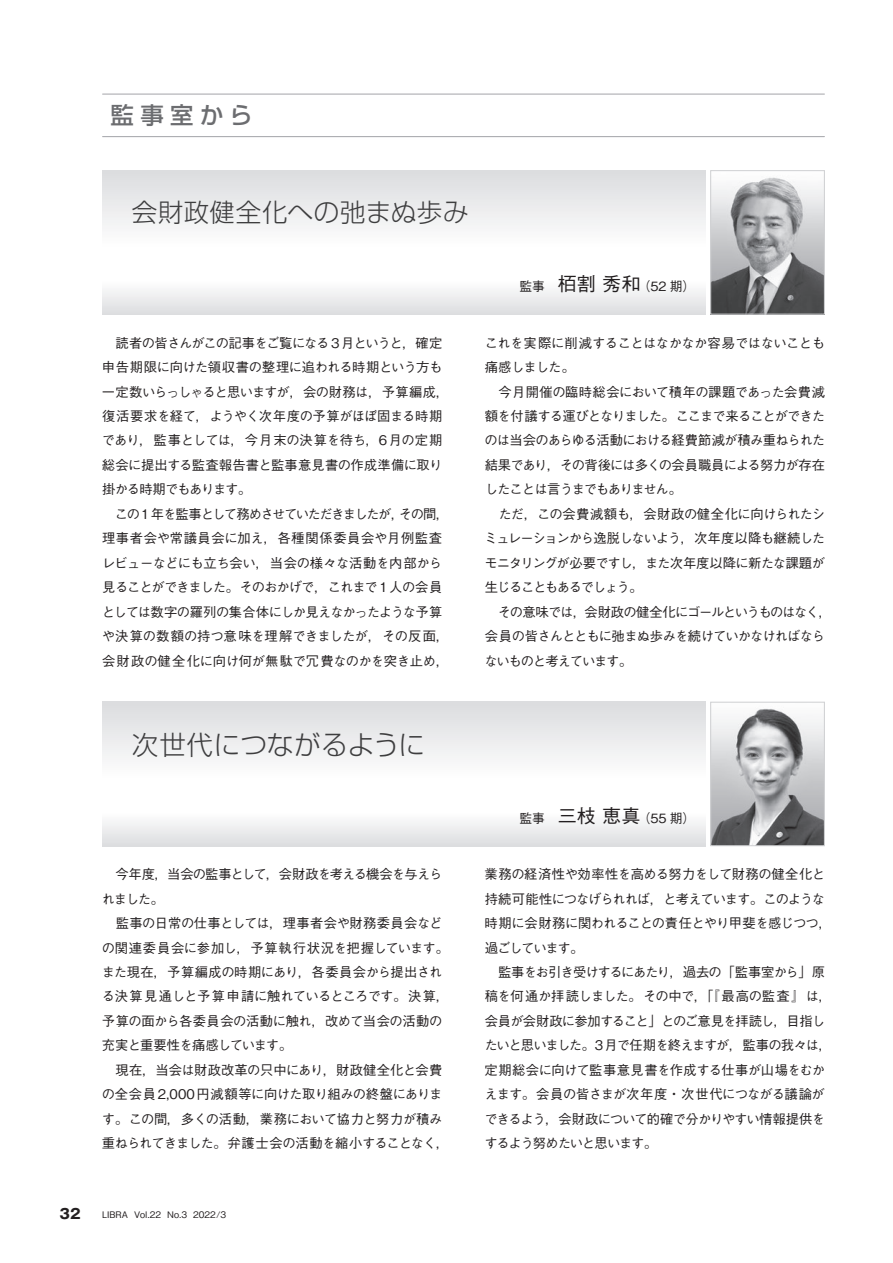
<style>
.page{position:relative;width:893px;height:1263px;background:#fff}
.page>*{position:absolute;margin:0;border:0;box-sizing:border-box;transform-origin:0 0}
.t1{font:300 26.55px "Shin Go Pro";letter-spacing:.01em;color:#3e3e3f}
.t2{font:300 25.5px "Shin Go Pro";letter-spacing:.025em;color:#3e3e3f}
.t3{font:500 23.4px "Shin Go Pro";letter-spacing:.275em;color:#6c6d70}
.t4{font:700 13.8px "Gothic MB101 Pro";color:#231f20}
.t5{font:500 13.35px/24.5px "Gothic BBB Pro";letter-spacing:-.04em;color:#231f20}
.t6{font:500 12.75px "Gothic BBB Pro";color:#231f20}
.t7{font:500 9px "Gothic BBB Pro";color:#231f20}
.s1{font-size:19.2px}
</style>
<div class="page">
<div style="left:102px;top:170px;width:604px;height:77px;background:linear-gradient(to bottom,#dbdcdf,#fefefe)"></div>
<div style="left:102px;top:702px;width:604px;height:76px;background:linear-gradient(to bottom,#dbdcde,#fefefe)"></div>
<div style="left:102px;top:281px;width:604px;height:34px;background:linear-gradient(to bottom,#fefefe,#dddee0)"></div>
<div style="left:102px;top:812px;width:604px;height:34px;background:linear-gradient(to bottom,#fff,#dddee0)"></div>
<hr style="left:103px;top:136px;width:721px;height:1px;background:#a8a9ad">
<hr style="left:103px;top:94px;width:721px;height:1px;background:#a8a9ad">
<img style="left:712px;top:708px;width:111px;height:136px">
<div style="left:710px;top:702px;width:115px;height:144px;border:1px solid #d1d2d4"></div>
<img style="left:712px;top:177px;width:111px;height:136px">
<div style="left:710px;top:170px;width:115px;height:145px;border:1px solid #d1d2d4"></div>
<h3 class="t3" style="left:111px;top:96px;width:144px">監事室から</h3>
<h2 class="t2" style="left:132px;top:192px;width:338px">会財政健全化への弛まぬ歩み</h2>
<p class="t6" style="left:519px;top:276px;width:177px">監事　<span class="s1">栢割 秀和</span>（52 期）</p>
<p class="t5" style="left:102px;top:329px;width:349px">　読者の皆さんがこの記事をご覧になる 3 月というと，確定申告期限に向けた領収書の整理に追われる時期という方も一定数いらっしゃると思いますが，会の財務は，予算編成，復活要求を経て，ようやく次年度の予算がほぼ固まる時期であり，監事としては，今月末の決算を待ち，6月の定期総会に提出する監査報告書と監事意見書の作成準備に取り掛かる時期でもあります。<br>　この 1 年を監事として務めさせていただきましたが，その間，理事者会や常議員会に加え，各種関係委員会や月例監査レビューなどにも立ち会い，当会の様々な活動を内部から見ることができました。そのおかげで，これまで 1 人の会員としては数字の羅列の集合体にしか見えなかったような予算や決算の数額の持つ意味を理解できましたが，その反面，会財政の健全化に向け何が無駄で冗費なのかを突き止め，</p>
<p class="t5" style="left:484px;top:329px;width:349px">これを実際に削減することはなかなか容易ではないことも痛感しました。<br>　今月開催の臨時総会において積年の課題であった会費減額を付議する運びとなりました。ここまで来ることができたのは当会のあらゆる活動における経費節減が積み重ねられた結果であり，その背後には多くの会員職員による努力が存在したことは言うまでもありません。<br>　ただ，この会費減額も，会財政の健全化に向けられたシミュレーションから逸脱しないよう，次年度以降も継続したモニタリングが必要ですし，また次年度以降に新たな課題が生じることもあるでしょう。<br>　その意味では，会財政の健全化にゴールというものはなく，会員の皆さんとともに弛まぬ歩みを続けていかなければならないものと考えています。</p>
<h1 class="t1" style="left:132px;top:723px;width:295px">次世代につながるように</h1>
<p class="t6" style="left:519px;top:808px;width:177px">監事　<span class="s1">三枝 恵真</span>（55 期）</p>
<p class="t5" style="left:102px;top:860px;width:349px">　今年度，当会の監事として，会財政を考える機会を与えられました。<br>　監事の日常の仕事としては，理事者会や財務委員会などの関連委員会に参加し，予算執行状況を把握しています。また現在，予算編成の時期にあり，各委員会から提出される決算見通しと予算申請に触れているところです。決算，予算の面から各委員会の活動に触れ，改めて当会の活動の充実と重要性を痛感しています。<br>　現在，当会は財政改革の只中にあり，財政健全化と会費の全会員 2,000円減額等に向けた取り組みの終盤にあります。この間，多くの活動，業務において協力と努力が積み重ねられてきました。弁護士会の活動を縮小することなく，</p>
<p class="t5" style="left:484px;top:860px;width:349px">業務の経済性や効率性を高める努力をして財務の健全化と持続可能性につなげられれば，と考えています。このような時期に会財務に関われることの責任とやり甲斐を感じつつ，過ごしています。<br>　監事をお引き受けするにあたり，過去の「監事室から」原稿を何通か拝読しました。その中で，「『最高の監査』は，会員が会財政に参加すること」とのご意見を拝読し，目指したいと思いました。3 月で任期を終えますが，監事の我々は，定期総会に向けて監事意見書を作成する仕事が山場をむかえます。会員の皆さまが次年度・次世代につながる議論ができるよう，会財政について的確で分かりやすい情報提供をするよう努めたいと思います。</p>
<p class="t4" style="left:60px;top:1202px;width:22px">32</p>
<p class="t7" style="left:102px;top:1207px;width:126px">LIBRA Vol.22 No.3 2022/3</p>
</div>
